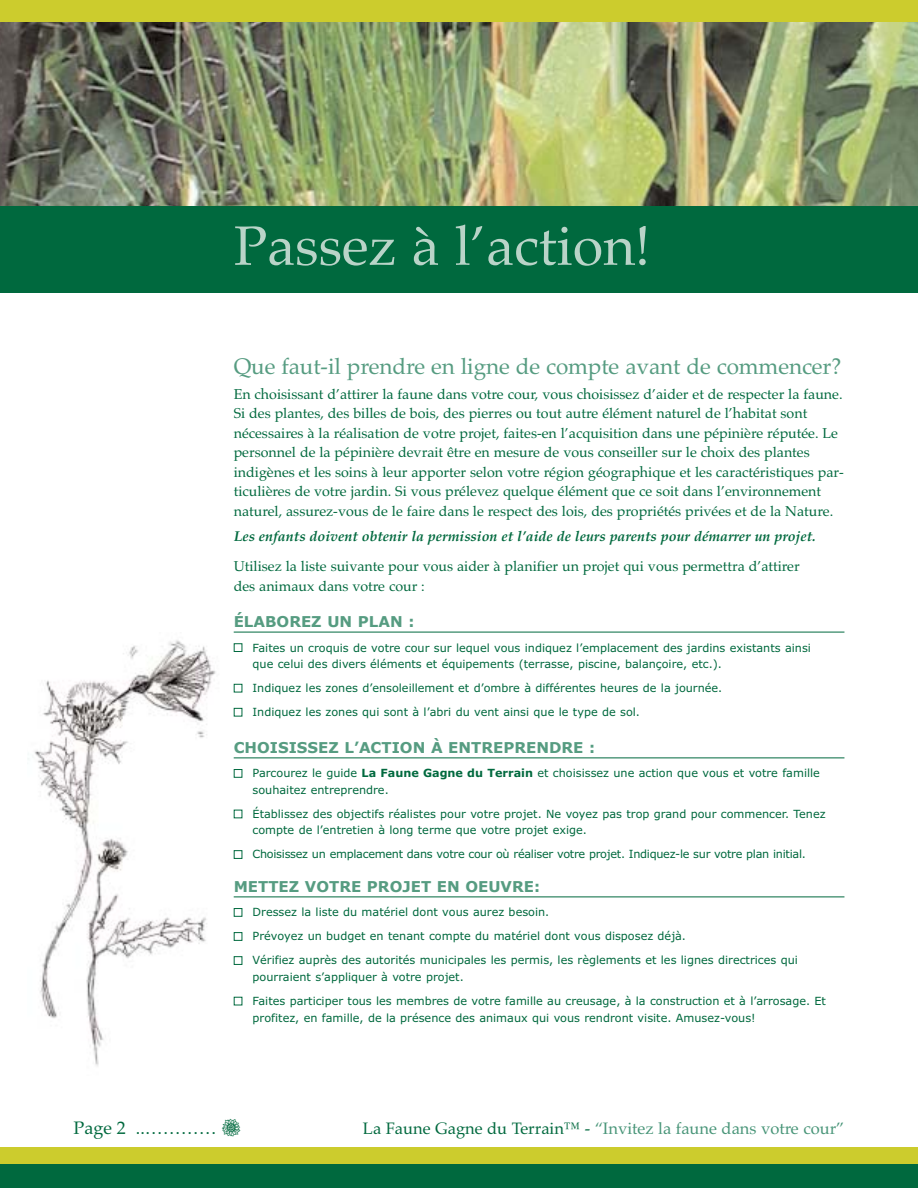
<style>
.page{position:relative;width:918px;height:1188px;background:#fff}
.page>*{position:absolute;margin:0;border:0;box-sizing:border-box;transform-origin:0 0}
.t1{font:55.5px "Palatino";color:#b9d4c8}
.t2{font:22.5px "Palatino";letter-spacing:-.005em;color:#569c81}
.t3{font:18px "Palatino";color:#00693e}
.t4{font:16.5px "Palatino";color:#489578}
.t5{font:700 15px "Verdana";color:#569c81}
.t6{font:14.25px/19.5px "Palatino";color:#00693e}
.t7{font:italic 700 14.25px "Palatino";color:#00693e}
.t8{font:11.25px/16.5px "Verdana";color:#00693e}
.t9{font:11.25px "Verdana";letter-spacing:-.025em;color:#00693e}
.s1{color:#fff}
.s2{font-weight:700}
.s3{font-family:"Mini Pics Lil Flowers"}
.s4{color:#00693e}
</style>
<div class="page">
<div style="left:0;top:1148px;width:918px;height:25px;background:#cccc2d"></div>
<div style="left:0;top:1164px;width:918px;height:24px;background:#00693e"></div>
<div style="left:0;top:0;width:918px;height:26px;background:#cccc2d"></div>
<img style="left:0;top:22px;width:918px;height:184px">
<hr style="left:234px;top:632px;width:610px;height:1px;background:#00693e">
<hr style="left:234px;top:758px;width:610px;height:1px;background:#00693e">
<hr style="left:234px;top:897px;width:610px;height:1px;background:#00693e">
<div style="left:0;top:206px;width:918px;height:87px;background:#00693e"></div>
<img style="left:28px;top:640px;width:188px;height:426px">
<h1 class="t1" style="left:234px;top:224px;width:419px">Passez à l’action!</h1>
<h2 class="t2" style="left:234px;top:358px;width:609px">Que faut-il prendre en ligne de compte avant de commencer?</h2>
<p class="t6" style="left:234px;top:386px;width:612px">En choisissant d’attirer la faune dans votre cour, vous choisissez d’aider et de respecter la faune.<br>Si des plantes, des billes de bois, des pierres ou tout autre élément naturel de l’habitat sont nécessaires à la réalisation de votre projet, faites-en l’acquisition dans une pépinière réputée. Le personnel de la pépinière devrait être en mesure de vous conseiller sur le choix des plantes indigènes et les soins à leur apporter selon votre région géographique et les caractéristiques par&shy;ticulières de votre jardin. Si vous prélevez quelque élément que ce soit dans l’environnement naturel, assurez-vous de le faire dans le respect des lois, des propriétés privées et de la Nature.</p>
<p class="t7" style="left:234px;top:531px;width:584px">Les enfants doivent obtenir la permission et l’aide de leurs parents pour démarrer un projet.</p>
<p class="t6" style="left:234px;top:558px;width:568px">Utilisez la liste suivante pour vous aider à planifier un projet qui vous permettra d’attirer des animaux dans votre cour :</p>
<h3 class="t5" style="left:234px;top:616px;width:182px">ÉLABOREZ UN PLAN :</h3>
<p class="t8" style="left:253px;top:640px;width:560px;text-indent:-19px"><span class="s1">■</span> Faites un croquis de votre cour sur lequel vous indiquez l’emplacement des jardins existants ainsi que celui des divers éléments et équipements (terrasse, piscine, balançoire, etc.).</p>
<p class="t8" style="left:234px;top:681px;width:490px"><span class="s1">■</span> Indiquez les zones d’ensoleillement et d’ombre à différentes heures de la journée.</p>
<p class="t8" style="left:234px;top:705px;width:408px"><span class="s1">■</span> Indiquez les zones qui sont à l’abri du vent ainsi que le type de sol.</p>
<h3 class="t5" style="left:234px;top:742px;width:363px">CHOISISSEZ L’ACTION À ENTREPRENDRE :</h3>
<p class="t8" style="left:253px;top:766px;width:569px;text-indent:-19px"><span class="s1">■</span> Parcourez le guide <span class="s2">La Faune Gagne du Terrain</span> et choisissez une action que vous et votre famille souhaitez entreprendre.</p>
<p class="t8" style="left:253px;top:807px;width:575px;text-indent:-19px"><span class="s1">■</span> Établissez des objectifs réalistes pour votre projet. Ne voyez pas trop grand pour commencer. Tenez compte de l’entretien à long terme que votre projet exige.</p>
<p class="t9" style="left:234px;top:850px;width:574px"><span class="s1">■</span> Choisissez un emplacement dans votre cour où réaliser votre projet. Indiquez-le sur votre plan initial.</p>
<h3 class="t5" style="left:234px;top:881px;width:308px">METTEZ VOTRE PROJET EN OEUVRE:</h3>
<p class="t8" style="left:234px;top:905px;width:317px"><span class="s1">■</span> Dressez la liste du matériel dont vous aurez besoin.</p>
<p class="t8" style="left:234px;top:929px;width:454px"><span class="s1">■</span> Prévoyez un budget en tenant compte du matériel dont vous disposez déjà.</p>
<p class="t8" style="left:253px;top:953px;width:547px;text-indent:-19px"><span class="s1">■</span> Vérifiez auprès des autorités municipales les permis, les règlements et les lignes directrices qui pourraient s’appliquer à votre projet.</p>
<p class="t8" style="left:253px;top:994px;width:575px;text-indent:-19px"><span class="s1">■</span> Faites participer tous les membres de votre famille au creusage, à la construction et à l’arrosage. Et profitez, en famille, de la présence des animaux qui vous rendront visite. Amusez-vous!</p>
<h3 class="t3" style="left:74px;top:1121px;width:169px">Page 2 ..………… <span class="s3">l</span></h3>
<h3 class="t4" style="left:363px;top:1122px;width:483px"><span class="s4">La Faune Gagne du Terrain™ -</span> “Invitez la faune dans votre cour”</h3>
</div>
